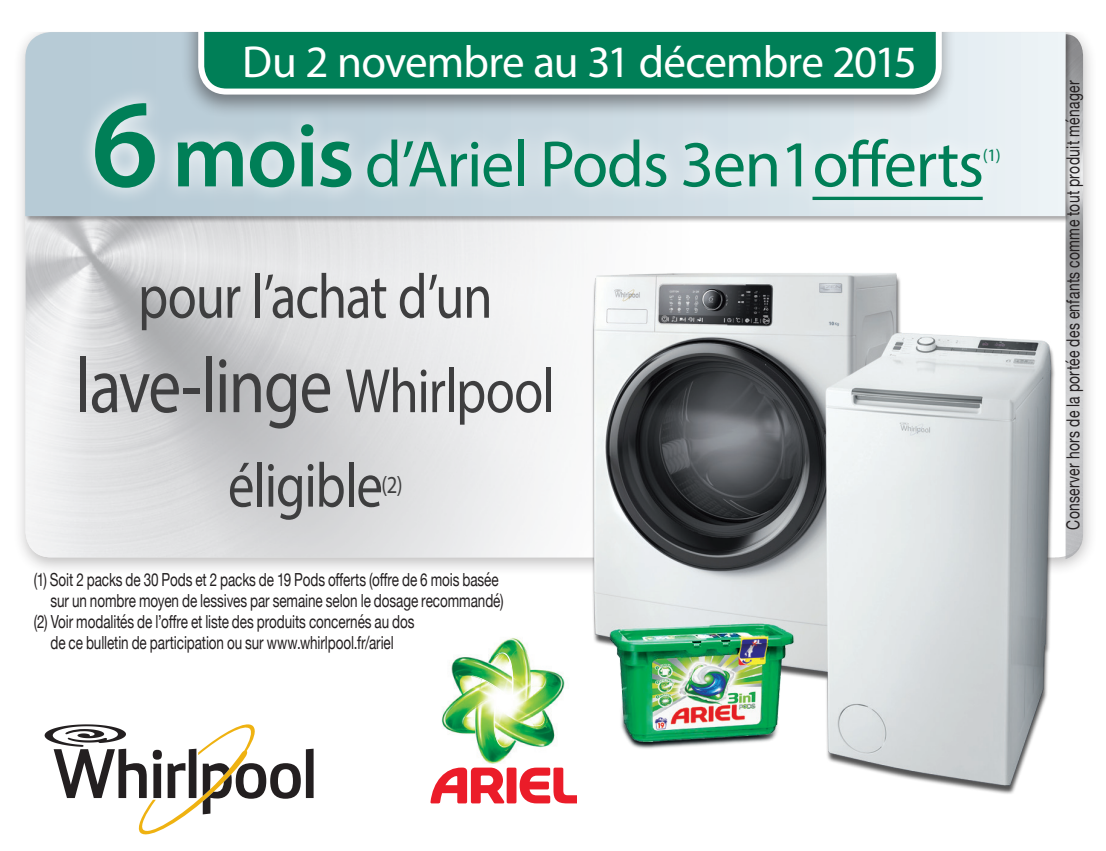
<style>
.page{position:relative;width:1106px;height:851px;background:#fff}
.page>*{position:absolute;margin:0;border:0;box-sizing:border-box;transform-origin:0 0}
.t1{font:78.3px "Myriad Pro";letter-spacing:-.025em;color:#3e3e3f;scale:.84 1}
.t2{font:66px "Myriad Pro";letter-spacing:-.02em;color:#007f57}
.t3{font:63px "Myriad Pro";letter-spacing:-.025em;color:#3e3e3f;scale:.84 1}
.t4{font:45px "Myriad Pro";letter-spacing:-.02em;color:#fff}
.t5{font:24.6px "Myriad Pro";color:#3e3e3f;scale:.84 1}
.t6{font:18px "Helvetica Neue";letter-spacing:-.005em;color:#231f20;scale:.75 1}
.t7{font:18px "Helvetica Neue";letter-spacing:.025em;color:#231f20;scale:.77 1}
.t8{font:17.4px "Myriad Pro";color:#007f57}
.s1{font-weight:600;font-size:126px}
.s2{font-weight:600;font-size:90px}
.s3{font-size:63px}
</style>
<div class="page">
<div style="left:13px;top:22px;width:1085px;height:553px;background:#231f20;opacity:.3"></div>
<img style="left:26px;top:222px;width:530px;height:335px">
<img style="left:1066px;top:34px;width:17px;height:525px">
<div style="left:306px;top:748px;width:7px;height:49px;background:#231f20"></div>
<svg style="left:45px;top:724px;width:256px;height:111px"></svg>
<svg style="left:25px;top:32px;width:1040px;height:184px;background:#cddbe2"></svg>
<div style="left:198px;top:32px;width:743px;height:54px;background:#007f57"></div>
<svg style="left:13px;top:22px;width:1085px;height:10px"></svg>
<img style="left:556px;top:209px;width:510px;height:595px">
<img style="left:441px;top:618px;width:135px;height:147px">
<img style="left:442px;top:638px;width:121px;height:125px">
<svg style="left:529px;top:691px;width:4px;height:6px"></svg>
<img style="left:509px;top:711px;width:36px;height:20px">
<img style="left:470px;top:675px;width:23px;height:24px">
<img style="left:493px;top:652px;width:21px;height:55px">
<img style="left:493px;top:696px;width:16px;height:51px">
<svg style="left:481px;top:678px;width:5px;height:5px"></svg>
<img style="left:431px;top:765px;width:145px;height:39px">
<img style="left:430px;top:767px;width:146px;height:36px">
<svg style="left:77px;top:86px;width:940px;height:133px;background:#cbd8de"></svg>
<hr style="left:812px;top:197px;width:170px;height:3px;background:#007f57">
<h3 class="t4" style="left:242px;top:34px;width:676px">Du 2 novembre au 31 décembre 2015</h3>
<h2 class="t2" style="left:91px;top:123px;width:894px"><span class="s1">6</span> <span class="s2">mois</span> d’Ariel Pods 3en1offerts</h2>
<p class="t8" style="left:982px;top:144px;width:20px">(1)</p>
<h3 class="t3" style="left:138px;top:258px;width:423px">pour l’achat d’un</h3>
<h1 class="t1" style="left:76px;top:337px;width:572px">lave-linge <span class="s3">Whirlpool</span></h1>
<h3 class="t3" style="left:228px;top:446px;width:186px">éligible</h3>
<h3 class="t5" style="left:381px;top:469px;width:27px">(2)</h3>
<p class="t6" style="left:34px;top:566px;width:621px">(1) Soit 2 packs de 30 Pods et 2 packs de 19 Pods offerts (offre de 6 mois basée</p>
<p class="t6" style="left:51px;top:587px;width:606px">sur un nombre moyen de lessives par semaine selon le dosage recommandé)</p>
<p class="t6" style="left:34px;top:608px;width:509px">(2) Voir modalités de l’offre et liste des produits concernés au dos</p>
<p class="t6" style="left:51px;top:629px;width:459px">de ce bulletin de participation ou sur www.whirlpool.fr/ariel</p>
<p class="t7" style="left:1060px;top:529px;width:584px;rotate:-90deg">Conserver hors de la portée des enfants comme tout produit ménager</p>
</div>
